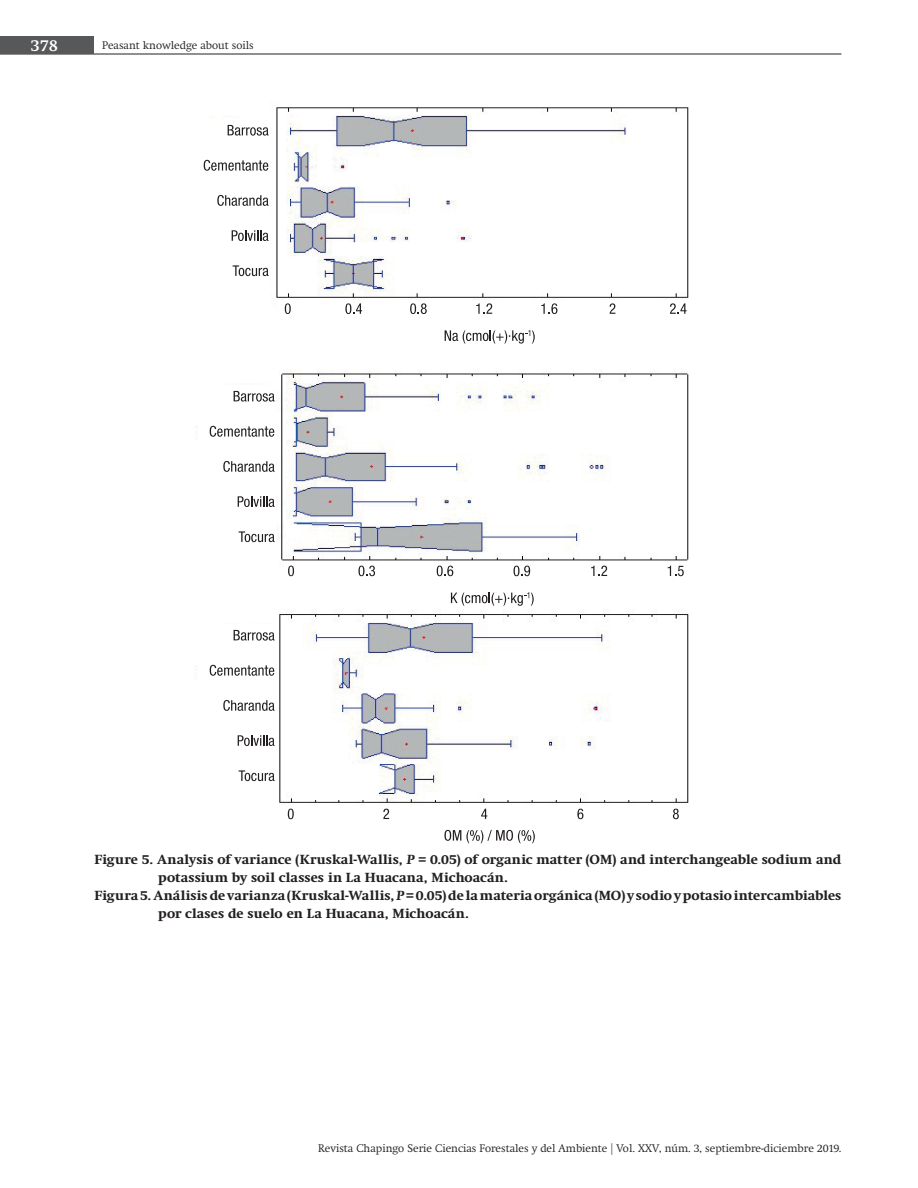
<style>
.page{position:relative;width:918px;height:1188px;background:#fff}
.page>*{position:absolute;margin:0;border:0;box-sizing:border-box;transform-origin:0 0}
.t1{font:600 16.5px "Swift Neue LT Pro";color:#fff}
.pie_de_figura{font:700 13.5px/18px "Swift Neue LT Pro";letter-spacing:.01em;color:#231f20}
.t2{font:300 11.25px "Swift Neue LT Pro";color:#231f20}
.s1{font-style:italic}
.s2{font-size:12px}
</style>
<div class="page">
<hr style="left:0;top:54px;width:841px;height:1px;background:#231f20">
<div style="left:0;top:36px;width:94px;height:18px;background:#57585a"></div>
<img style="left:195px;top:107px;width:494px;height:737px">
<div style="left:192px;top:120px;width:78px;height:169px;background:#fff"></div>
<svg style="left:228px;top:125px;width:41px;height:11px"></svg>
<svg style="left:204px;top:160px;width:64px;height:11px"></svg>
<svg style="left:217px;top:195px;width:52px;height:11px"></svg>
<svg style="left:232px;top:230px;width:37px;height:11px"></svg>
<svg style="left:233px;top:265px;width:36px;height:11px"></svg>
<div style="left:198px;top:386px;width:78px;height:169px;background:#fff"></div>
<svg style="left:234px;top:391px;width:41px;height:11px"></svg>
<svg style="left:210px;top:426px;width:64px;height:11px"></svg>
<svg style="left:223px;top:461px;width:52px;height:11px"></svg>
<svg style="left:238px;top:496px;width:37px;height:11px"></svg>
<svg style="left:239px;top:531px;width:36px;height:11px"></svg>
<div style="left:198px;top:625px;width:78px;height:169px;background:#fff"></div>
<svg style="left:234px;top:630px;width:41px;height:11px"></svg>
<svg style="left:210px;top:665px;width:64px;height:11px"></svg>
<svg style="left:223px;top:700px;width:52px;height:11px"></svg>
<svg style="left:238px;top:735px;width:37px;height:11px"></svg>
<svg style="left:239px;top:770px;width:36px;height:11px"></svg>
<div style="left:278px;top:300px;width:412px;height:49px;background:#fff"></div>
<svg style="left:285px;top:303px;width:6px;height:11px"></svg>
<svg style="left:345px;top:303px;width:17px;height:11px"></svg>
<svg style="left:410px;top:303px;width:17px;height:11px"></svg>
<svg style="left:476px;top:303px;width:16px;height:11px"></svg>
<svg style="left:541px;top:303px;width:16px;height:11px"></svg>
<svg style="left:610px;top:303px;width:5px;height:11px"></svg>
<svg style="left:670px;top:303px;width:17px;height:11px"></svg>
<svg style="left:445px;top:330px;width:90px;height:14px"></svg>
<div style="left:284px;top:563px;width:413px;height:44px;background:#fff"></div>
<svg style="left:288px;top:566px;width:6px;height:10px"></svg>
<svg style="left:359px;top:566px;width:16px;height:10px"></svg>
<svg style="left:437px;top:566px;width:16px;height:10px"></svg>
<svg style="left:514px;top:566px;width:16px;height:10px"></svg>
<svg style="left:591px;top:566px;width:16px;height:10px"></svg>
<svg style="left:668px;top:566px;width:16px;height:10px"></svg>
<svg style="left:451px;top:592px;width:83px;height:14px"></svg>
<div style="left:285px;top:806px;width:436px;height:35px;background:#fff"></div>
<svg style="left:288px;top:809px;width:6px;height:10px"></svg>
<svg style="left:383px;top:809px;width:6px;height:10px"></svg>
<svg style="left:481px;top:809px;width:6px;height:10px"></svg>
<svg style="left:577px;top:809px;width:6px;height:10px"></svg>
<svg style="left:673px;top:809px;width:6px;height:10px"></svg>
<svg style="left:444px;top:830px;width:91px;height:13px"></svg>
<p class="t1" style="left:31px;top:35px;width:29px">378</p>
<p class="t2" style="left:102px;top:39px;width:153px">Peasant knowledge about soils</p>
<p class="pie_de_figura" style="left:158px;top:850px;width:685px;text-indent:-64px">Figure 5. Analysis of variance (Kruskal-Wallis, <span class="s1">P</span> = 0.05) of organic matter (OM) and interchangeable sodium and potassium by soil classes in La Huacana, Michoacán.</p>
<p class="pie_de_figura" style="left:158px;top:886px;width:685px;text-indent:-64px">Figura 5. Análisis de varianza (Kruskal-Wallis, <span class="s1">P</span> = 0.05) de la materia orgánica (MO) y sodio y potasio intercambiables por clases de suelo en La Huacana, Michoacán.</p>
<p class="t2" style="left:318px;top:1142px;width:525px">Revista Chapingo Serie Ciencias Forestales y del Ambiente <span class="s2">|</span> Vol. XXV, núm. 3, septiembre-diciembre 2019.</p>
</div>
